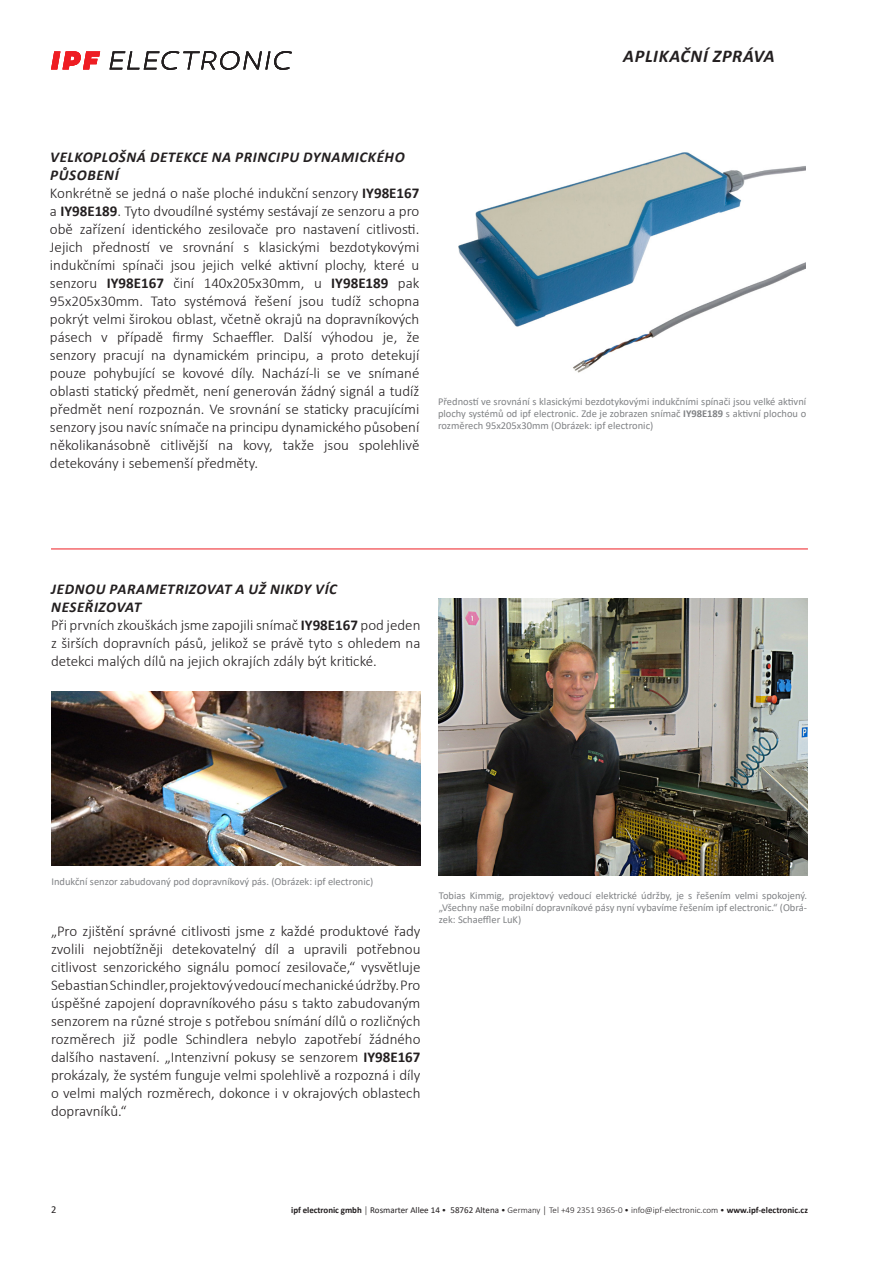
<style>
.page{position:relative;width:893px;height:1263px;background:#fff}
.page>*{position:absolute;margin:0;border:0;box-sizing:border-box;transform-origin:0 0}
.t1{font:italic 700 18px "Calibri";letter-spacing:.04em;color:#231f20}
.t2{font:300 15px/18px "Calibri";color:#231f20}
.t3{font:10.5px/12px "Calibri";color:#808285;text-align:justify}
.t4{font:10.5px "Calibri";color:#231f20}
.t5{font:300 9px "Calibri";color:#231f20}
.s1{font-weight:700;font-style:italic}
.s2{font-weight:700}
.s3{font-weight:400}
</style>
<div class="page">
<svg style="left:110px;top:51px;width:182px;height:19px"></svg>
<svg style="left:51px;top:51px;width:49px;height:18px"></svg>
<img style="left:458px;top:152px;width:348px;height:221px">
<img style="left:51px;top:691px;width:369px;height:174px">
<img style="left:438px;top:598px;width:370px;height:277px">
<hr style="left:51px;top:549px;width:757px;height:1px;background:#ee1d23">
<p class="t1" style="left:623px;top:44px;width:153px">APLIKAČNÍ ZPRÁVA</p>
<p class="t2" style="left:50px;top:148px;width:371px"><span class="s1">VELKOPLOŠNÁ DETEKCE NA PRINCIPU DYNAMICKÉHO PŮSOBENÍ<br></span>Konkrétně se jedná o naše ploché indukční senzory <span class="s2">IY98E167 </span>a <span class="s2">IY98E189</span>. Tyto dvoudílné systémy sestávají ze senzoru a pro obě zařízení identického zesilovače pro nastavení citlivosti.<br>Jejich předností ve srovnání s klasickými bezdotykovými indukčními spínači jsou jejich velké aktivní plochy, které u senzoru <span class="s2">IY98E167</span> činí 140x205x30mm, u <span class="s2">IY98E189</span> pak 95x205x30mm. Tato systémová řešení jsou tudíž schopna pokrýt velmi širokou oblast, včetně okrajů na dopravníkových pásech v případě firmy Schaeffler. Další výhodou je, že senzory pracují na dynamickém principu, a proto detekují pouze pohybující se kovové díly. Nachází-li se ve snímané oblasti statický předmět, není generován žádný signál a tudíž předmět není rozpoznán. Ve srovnání se staticky pracujícími senzory jsou navíc snímače na principu dynamického působení několikanásobně citlivější na kovy, takže jsou spolehlivě detekovány i sebemenší předměty.</p>
<p class="t3" style="left:438px;top:395px;width:370px">Předností ve srovnání s klasickými bezdotykovými indukčními spínači jsou velké aktivní plochy systémů od ipf electronic. Zde je zobrazen snímač <span class="s2">IY98E189</span> s aktivní plochou o rozměrech 95x205x30mm (Obrázek: ipf electronic)</p>
<p class="t2" style="left:51px;top:580px;width:371px"><span class="s1">JEDNOU PARAMETRIZOVAT A UŽ NIKDY VÍC NESEŘIZOVAT<br></span>Při prvních zkouškách jsme zapojili snímač <span class="s2">IY98E167</span> pod jeden z širších dopravních pásů, jelikož se právě tyto s ohledem na detekci malých dílů na jejich okrajích zdály být kritické.</p>
<p class="t3" style="left:51px;top:876px;width:323px">Indukční senzor zabudovaný pod dopravníkový pás. (Obrázek: ipf electronic)</p>
<p class="t2" style="left:51px;top:922px;width:371px;text-align:justify">„Pro zjištění správné citlivosti jsme z každé produktové řady zvolili nejobtížněji detekovatelný díl a upravili potřebnou citlivost senzorického signálu pomocí zesilovače,“ vysvětluje Sebastian Schindler, projektový vedoucí mechanické údržby. Pro úspěšné zapojení dopravníkového pásu s takto zabudovaným senzorem na různé stroje s potřebou snímání dílů o rozličných rozměrech již podle Schindlera nebylo zapotřebí žádného dalšího nastavení. „Intenzivní pokusy se senzorem <span class="s2">IY98E167 </span>prokázaly, že systém funguje velmi spolehlivě a rozpozná i díly o velmi malých rozměrech, dokonce i v okrajových oblastech dopravníků.“</p>
<p class="t3" style="left:439px;top:889px;width:370px">Tobias Kimmig, projektový vedoucí elektrické údržby, je s řešením velmi spokojený. „Všechny naše mobilní dopravníkové pásy nyní vybavíme řešením ipf electronic.“ (Obrá&shy;zek: Schaeffler LuK)</p>
<p class="t4" style="left:51px;top:1202px;width:7px">2</p>
<p class="t5" style="left:291px;top:1204px;width:518px"><span class="s2">ipf electronic gmbh</span> │ <span class="s3">Rosmarter Allee 14</span> • <span class="s3">58762 Altena</span> • Germany │ Tel +49 2351 9365-0 • info@ipf-electronic.com • <span class="s2">www.ipf-electronic.cz</span></p>
</div>
